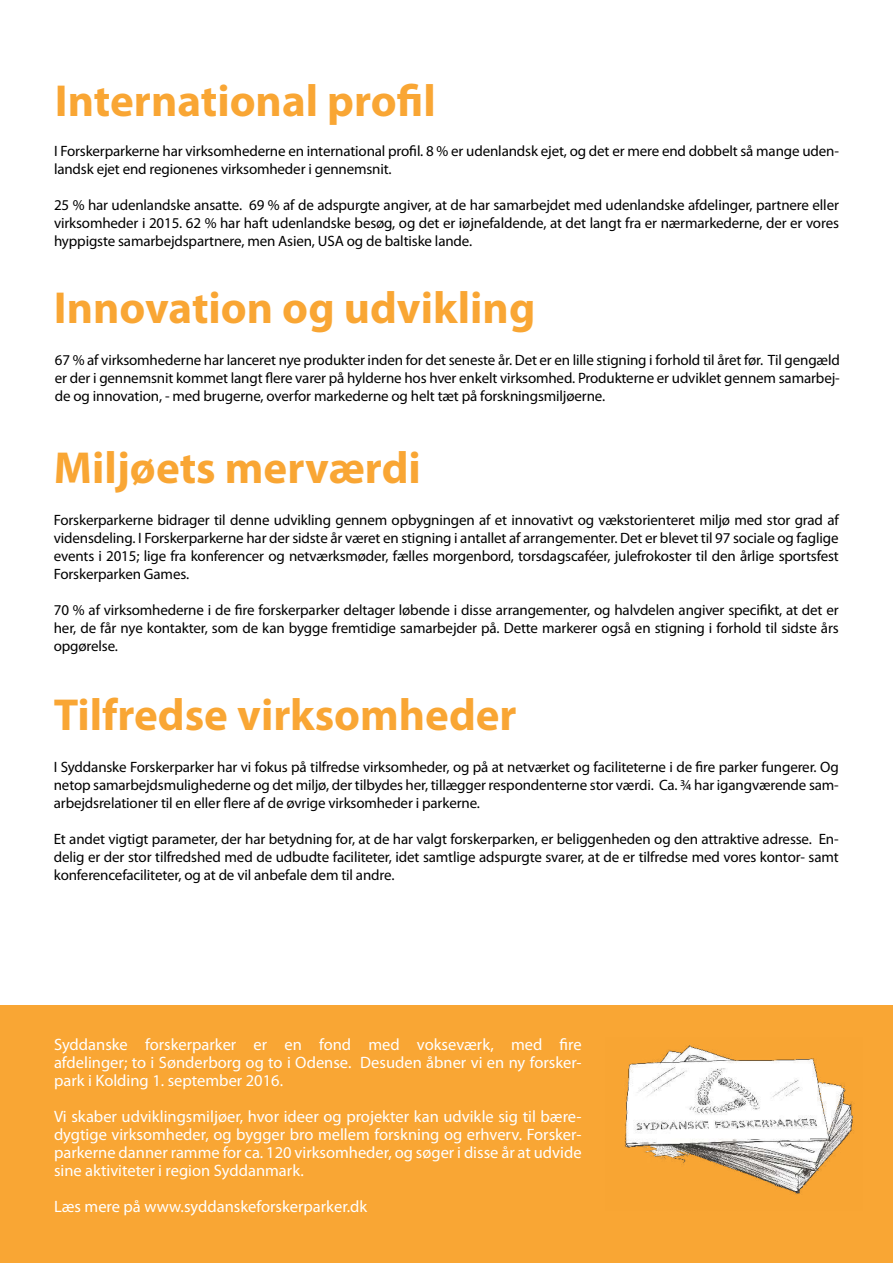
<style>
.page{position:relative;width:893px;height:1263px;background:#fff}
.page>*{position:absolute;margin:0;border:0;box-sizing:border-box;transform-origin:0 0}
.t1{font:700 45px "Myriad Pro";color:#f9a634}
.t2{font:16.5px/18px "Myriad Pro";color:#fff;text-align:justify}
.t3{font:15px/18px "Myriad Pro";letter-spacing:-.01em;color:#000;text-align:justify}
</style>
<div class="page">
<div style="left:0;top:1005px;width:893px;height:258px;background:#f9a634"></div>
<img style="left:624px;top:1045px;width:230px;height:149px">
<h1 class="t1" style="left:55px;top:84px;width:382px">International profil</h1>
<p class="t3" style="left:54px;top:143px;width:786px">I Forskerparkerne har virksomhederne en international profil. 8 % er udenlandsk ejet, og det er mere end dobbelt så mange uden&shy;landsk ejet end regionenes virksomheder i gennemsnit.</p>
<p class="t3" style="left:54px;top:197px;width:786px">25 % har udenlandske ansatte. 69 % af de adspurgte angiver, at de har samarbejdet med udenlandske afdelinger, partnere eller virksomheder i 2015. 62 % har haft udenlandske besøg, og det er iøjnefaldende, at det langt fra er nærmarkederne, der er vores hyppigste samarbejdspartnere, men Asien, USA og de baltiske lande.</p>
<h1 class="t1" style="left:54px;top:291px;width:483px">Innovation og udvikling</h1>
<p class="t3" style="left:55px;top:352px;width:786px">67 % af virksomhederne har lanceret nye produkter inden for det seneste år. Det er en lille stigning i forhold til året før. Til gengæld er der i gennemsnit kommet langt flere varer på hylderne hos hver enkelt virksomhed. Produkterne er udviklet gennem samarbej&shy;de og innovation, - med brugerne, overfor markederne og helt tæt på forskningsmiljøerne.</p>
<h1 class="t1" style="left:54px;top:451px;width:369px">Miljøets merværdi</h1>
<p class="t3" style="left:54px;top:513px;width:786px">Forskerparkerne bidrager til denne udvikling gennem opbygningen af et innovativt og vækstorienteret miljø med stor grad af vidensdeling. I Forskerparkerne har der sidste år været en stigning i antallet af arrangementer. Det er blevet til 97 sociale og faglige events i 2015; lige fra konferencer og netværksmøder, fælles morgenbord, torsdagscaféer, julefrokoster til den årlige sportsfest Forskerparken Games.</p>
<p class="t3" style="left:54px;top:603px;width:786px">70 % af virksomhederne i de fire forskerparker deltager løbende i disse arrangementer, og halvdelen angiver specifikt, at det er her, de får nye kontakter, som de kan bygge fremtidige samarbejder på. Dette markerer også en stigning i forhold til sidste års opgørelse.</p>
<h1 class="t1" style="left:54px;top:697px;width:464px">Tilfredse virksomheder</h1>
<p class="t3" style="left:54px;top:759px;width:787px">I Syddanske Forskerparker har vi fokus på tilfredse virksomheder, og på at netværket og faciliteterne i de fire parker fungerer. Og netop samarbejdsmulighederne og det miljø, der tilbydes her, tillægger respondenterne stor værdi. Ca. ¾ har igangværende sam&shy;arbejdsrelationer til en eller flere af de øvrige virksomheder i parkerne.</p>
<p class="t3" style="left:54px;top:831px;width:786px">Et andet vigtigt parameter, der har betydning for, at de har valgt forskerparken, er beliggenheden og den attraktive adresse. En&shy;delig er der stor tilfredshed med de udbudte faciliteter, idet samtlige adspurgte svarer, at de er tilfredse med vores kontor- samt konferencefaciliteter, og at de vil anbefale dem til andre.</p>
<p class="t2" style="left:54px;top:1037px;width:529px">Syddanske forskerparker er en fond med vokseværk, med fire afdelinger; to i Sønderborg og to i Odense. Desuden åbner vi en ny forsker&shy;park i Kolding 1. september 2016.</p>
<p class="t2" style="left:54px;top:1109px;width:529px">Vi skaber udviklingsmiljøer, hvor ideer og projekter kan udvikle sig til bære&shy;dygtige virksomheder, og bygger bro mellem forskning og erhverv. Forsker&shy;parkerne danner ramme for ca. 120 virksomheder, og søger i disse år at udvide sine aktiviteter i region Syddanmark.</p>
<p class="t2" style="left:54px;top:1199px;width:315px">Læs mere på www.syddanskeforskerparker.dk</p>
</div>
